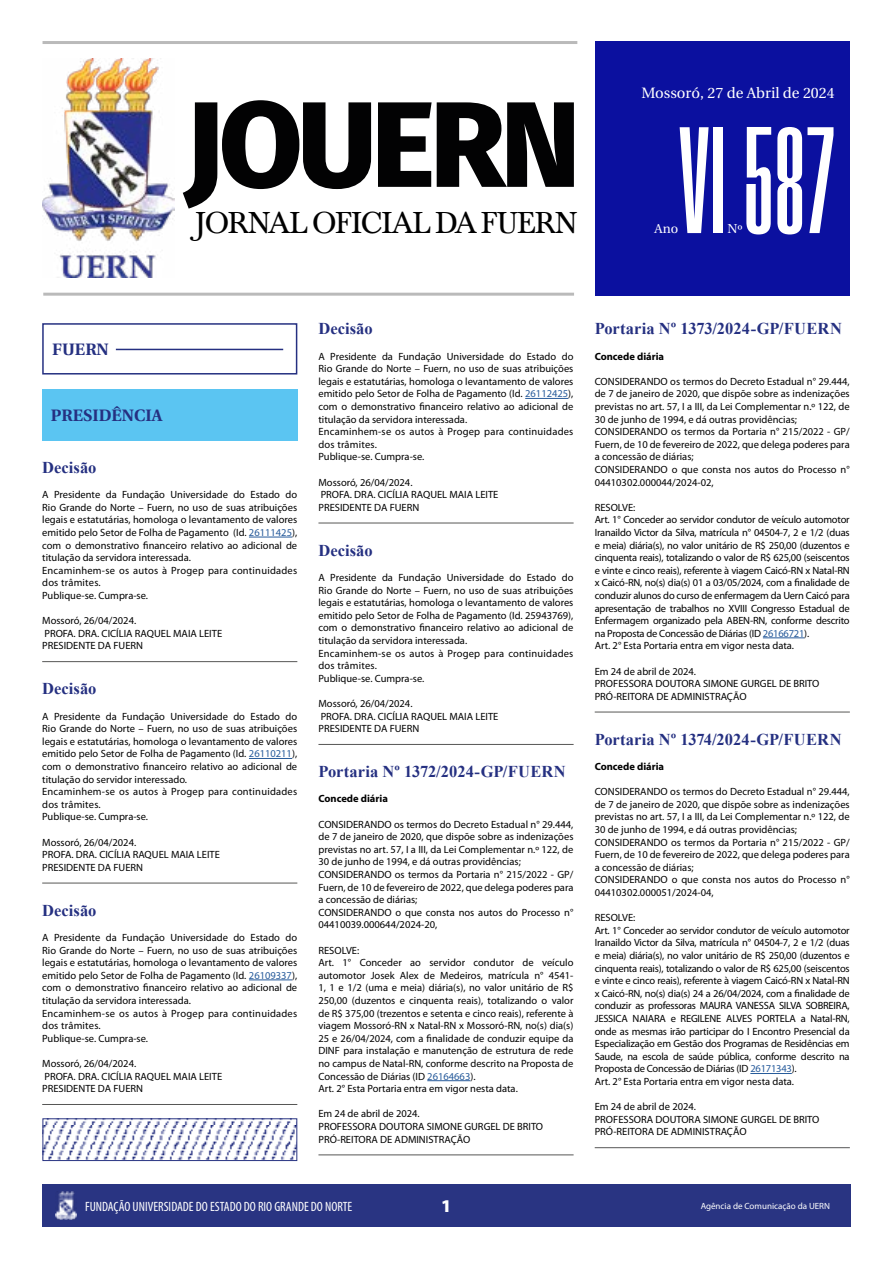
<style>
.page{position:relative;width:893px;height:1263px;background:#fff}
.page>*{position:absolute;margin:0;border:0;box-sizing:border-box;transform-origin:0 0}
.t1{font:129.15px "Droid";color:#fff}
.t2{font:800 121.5px "Fira Sans";letter-spacing:-.04em;color:#020203}
.t3{font:31.5px "Baskervald ADF Std";letter-spacing:-.02em;color:#000}
.t4{font:900 18px "Myriad Pro";color:#fff}
.t5{font:700 16.5px "Times New Roman";color:#253081}
.t6{font:700 16.5px "Heuristica";color:#253081}
.t7{font:15px "Heuristica";color:#fff}
.t8{font:condensed 13.5px "Myriad Pro";color:#fff}
.t9{font:12.9px "Heuristica";color:#fff}
.t10{font:10.5px/12.6px "Myriad Pro";color:#000}
.t11{font:10.5px/12.6px "Myriad Pro";letter-spacing:-.02em;color:#000}
.t12{font:700 10.5px "Myriad Pro";color:#000}
.t13{font:9px "Myriad Pro";color:#fff}
.s1{color:#275b9b}
</style>
<div class="page">
<div style="left:43px;top:1184px;width:808px;height:43px;background:#293482"></div>
<img style="left:55px;top:1191px;width:21px;height:29px">
<hr style="left:43px;top:41px;width:534px;height:3px;background:#878787">
<hr style="left:43px;top:293px;width:531px;height:3px;background:#878787">
<div style="left:595px;top:41px;width:255px;height:255px;background:#0b109f"></div>
<img style="left:43px;top:59px;width:131px;height:219px">
<hr style="left:249px;top:537px;width:43px;height:1px;background:#275b9b">
<hr style="left:249px;top:758px;width:43px;height:1px;background:#275b9b">
<hr style="left:249px;top:980px;width:43px;height:1px;background:#275b9b">
<div style="left:42px;top:323px;width:255px;height:51px;border:2px solid #253081"></div>
<hr style="left:117px;top:349px;width:165px;height:1px;background:#253081">
<div style="left:42px;top:389px;width:255px;height:52px;background:#5bc5f2"></div>
<hr style="left:42px;top:661px;width:255px;height:1px;background:#575756">
<hr style="left:42px;top:883px;width:255px;height:1px;background:#575756">
<hr style="left:42px;top:1104px;width:255px;height:1px;background:#575756">
<hr style="left:525px;top:398px;width:43px;height:1px;background:#275b9b">
<hr style="left:427px;top:1080px;width:43px;height:1px;background:#275b9b">
<hr style="left:318px;top:523px;width:256px;height:1px;background:#575756">
<hr style="left:318px;top:744px;width:256px;height:1px;background:#575756">
<hr style="left:318px;top:1154px;width:256px;height:1px;background:#575756">
<hr style="left:763px;top:638px;width:41px;height:1px;background:#275b9b">
<hr style="left:750px;top:1073px;width:42px;height:1px;background:#275b9b">
<hr style="left:595px;top:712px;width:255px;height:1px;background:#575756">
<hr style="left:595px;top:1147px;width:255px;height:1px;background:#575756">
<img style="left:45px;top:1120px;width:250px;height:39px">
<div style="left:43px;top:1118px;width:254px;height:43px;border:1px solid #293482"></div>
<h2 class="t2" style="left:185px;top:39px;width:397px">JOUERN</h2>
<h3 class="t3" style="left:196px;top:205px;width:383px">JORNAL OFICIAL DA FUERN</h3>
<h3 class="t7" style="left:641px;top:81px;width:195px">Mossoró, 27 de Abril de 2024</h3>
<h1 class="t1" style="left:678px;top:106px;width:158px">Vi587</h1>
<p class="t9" style="left:654px;top:219px;width:25px">Ano</p>
<p class="t9" style="left:727px;top:219px;width:17px">Nº</p>
<h3 class="t6" style="left:52px;top:336px;width:58px">FUERN</h3>
<h3 class="t6" style="left:51px;top:402px;width:113px">PRESIDÊNCIA</h3>
<h3 class="t5" style="left:42px;top:455px;width:56px">Decisão</h3>
<p class="t10" style="left:42px;top:488px;width:257px">A Presidente da Fundação Universidade do Estado do Rio Grande do Norte – Fuern, no uso de suas atribuições legais e estatutárias, homologa o levantamento de valores emitido pelo Setor de Folha de Pagamento (Id. <span class="s1">26111425</span>), com o demonstrativo financeiro relativo ao adicional de titulação da servidora interessada.<br>Encaminhem-se os autos à Progep para continuidades dos trâmites.<br>Publique-se. Cumpra-se.</p>
<p class="t10" style="left:42px;top:614px;width:181px">Mossoró, 26/04/2024.<br>PROFA. DRA. CICÍLIA RAQUEL MAIA LEITE<br>PRESIDENTE DA FUERN</p>
<h3 class="t5" style="left:42px;top:677px;width:56px">Decisão</h3>
<p class="t10" style="left:42px;top:710px;width:256px">A Presidente da Fundação Universidade do Estado do Rio Grande do Norte – Fuern, no uso de suas atribuições legais e estatutárias, homologa o levantamento de valores emitido pelo Setor de Folha de Pagamento (Id. <span class="s1">26110211</span>), com o demonstrativo financeiro relativo ao adicional de titulação do servidor interessado.<br>Encaminhem-se os autos à Progep para continuidades dos trâmites.<br>Publique-se. Cumpra-se.</p>
<p class="t10" style="left:42px;top:836px;width:179px">Mossoró, 26/04/2024.<br>PROFA. DRA. CICÍLIA RAQUEL MAIA LEITE<br>PRESIDENTE DA FUERN</p>
<h3 class="t5" style="left:42px;top:898px;width:56px">Decisão</h3>
<p class="t10" style="left:42px;top:931px;width:256px">A Presidente da Fundação Universidade do Estado do Rio Grande do Norte – Fuern, no uso de suas atribuições legais e estatutárias, homologa o levantamento de valores emitido pelo Setor de Folha de Pagamento (Id. <span class="s1">26109337</span>), com o demonstrativo financeiro relativo ao adicional de titulação da servidora interessada.<br>Encaminhem-se os autos à Progep para continuidades dos trâmites.<br>Publique-se. Cumpra-se.</p>
<p class="t10" style="left:42px;top:1057px;width:181px">Mossoró, 26/04/2024.<br>PROFA. DRA. CICÍLIA RAQUEL MAIA LEITE<br>PRESIDENTE DA FUERN</p>
<h3 class="t5" style="left:318px;top:317px;width:56px">Decisão</h3>
<p class="t10" style="left:318px;top:350px;width:256px">A Presidente da Fundação Universidade do Estado do Rio Grande do Norte – Fuern, no uso de suas atribuições legais e estatutárias, homologa o levantamento de valores emitido pelo Setor de Folha de Pagamento (Id. <span class="s1">26112425</span>), com o demonstrativo financeiro relativo ao adicional de titulação da servidora interessada.<br>Encaminhem-se os autos à Progep para continuidades dos trâmites.<br>Publique-se. Cumpra-se.</p>
<p class="t10" style="left:318px;top:476px;width:181px">Mossoró, 26/04/2024.<br>PROFA. DRA. CICÍLIA RAQUEL MAIA LEITE<br>PRESIDENTE DA FUERN</p>
<h3 class="t5" style="left:318px;top:538px;width:56px">Decisão</h3>
<p class="t10" style="left:318px;top:571px;width:256px">A Presidente da Fundação Universidade do Estado do Rio Grande do Norte – Fuern, no uso de suas atribuições legais e estatutárias, homologa o levantamento de valores emitido pelo Setor de Folha de Pagamento (Id. 25943769), com o demonstrativo financeiro relativo ao adicional de titulação da servidora interessada.<br>Encaminhem-se os autos à Progep para continuidades dos trâmites.<br>Publique-se. Cumpra-se.</p>
<p class="t10" style="left:318px;top:697px;width:181px">Mossoró, 26/04/2024.<br>PROFA. DRA. CICÍLIA RAQUEL MAIA LEITE<br>PRESIDENTE DA FUERN</p>
<h3 class="t5" style="left:318px;top:760px;width:249px">Portaria Nº 1372/2024-GP/FUERN</h3>
<p class="t12" style="left:318px;top:792px;width:71px">Concede diária</p>
<p class="t10" style="left:318px;top:818px;width:257px">CONSIDERANDO os termos do Decreto Estadual n° 29.444, de 7 de janeiro de 2020, que dispõe sobre as indenizações previstas no art. 57, I a III, da Lei Complementar n.º 122, de 30 de junho de 1994, e dá outras providências; CONSIDERANDO os termos da Portaria n° 215/2022 - GP/ Fuern, de 10 de fevereiro de 2022, que delega poderes para a concessão de diárias;<br>CONSIDERANDO o que consta nos autos do Processo n° 04410039.000644/2024-20,</p>
<p class="t10" style="left:318px;top:944px;width:257px">RESOLVE:<br>Art. 1° Conceder ao servidor condutor de veículo automotor Josek Alex de Medeiros, matrícula n° 4541- 1, 1 e 1/2 (uma e meia) diária(s), no valor unitário de R$ 250,00 (duzentos e cinquenta reais), totalizando o valor de R$ 375,00 (trezentos e setenta e cinco reais), referente à viagem Mossoró-RN x Natal-RN x Mossoró-RN, no(s) dia(s)<br>25 e 26/04/2024, com a finalidade de conduzir equipe da DINF para instalação e manutenção de estrutura de rede no campus de Natal-RN, conforme descrito na Proposta de Concessão de Diárias (ID <span class="s1">26164663</span>).<br>Art. 2° Esta Portaria entra em vigor nesta data.</p>
<p class="t10" style="left:318px;top:1107px;width:226px">Em 24 de abril de 2024.<br>PROFESSORA DOUTORA SIMONE GURGEL DE BRITO<br>PRÓ-REITORA DE ADMINISTRAÇÃO</p>
<h3 class="t5" style="left:595px;top:317px;width:249px">Portaria Nº 1373/2024-GP/FUERN</h3>
<p class="t12" style="left:595px;top:349px;width:71px">Concede diária</p>
<p class="t10" style="left:595px;top:375px;width:257px">CONSIDERANDO os termos do Decreto Estadual n° 29.444, de 7 de janeiro de 2020, que dispõe sobre as indenizações previstas no art. 57, I a III, da Lei Complementar n.º 122, de 30 de junho de 1994, e dá outras providências; CONSIDERANDO os termos da Portaria n° 215/2022 - GP/ Fuern, de 10 de fevereiro de 2022, que delega poderes para a concessão de diárias;<br>CONSIDERANDO o que consta nos autos do Processo n° 04410302.000044/2024-02,</p>
<p class="t11" style="left:595px;top:501px;width:257px">RESOLVE:<br>Art. 1° Conceder ao servidor condutor de veículo automotor Iranaildo Victor da Silva, matrícula n° 04504-7, 2 e 1/2 (duas e meia) diária(s), no valor unitário de R$ 250,00 (duzentos e cinquenta reais), totalizando o valor de R$ 625,00 (seiscentos e vinte e cinco reais), referente à viagem Caicó-RN x Natal-RN x Caicó-RN, no(s) dia(s) 01 a 03/05/2024, com a finalidade de conduzir alunos do curso de enfermagem da Uern Caicó para apresentação de trabalhos no XVIII Congresso Estadual de Enfermagem organizado pela ABEN-RN, conforme descrito na Proposta de Concessão de Diárias (ID <span class="s1">26166721</span>).<br>Art. 2° Esta Portaria entra em vigor nesta data.</p>
<p class="t10" style="left:595px;top:665px;width:226px">Em 24 de abril de 2024.<br>PROFESSORA DOUTORA SIMONE GURGEL DE BRITO<br>PRÓ-REITORA DE ADMINISTRAÇÃO</p>
<h3 class="t5" style="left:595px;top:727px;width:248px">Portaria Nº 1374/2024-GP/FUERN</h3>
<p class="t12" style="left:595px;top:760px;width:71px">Concede diária</p>
<p class="t10" style="left:595px;top:785px;width:257px">CONSIDERANDO os termos do Decreto Estadual n° 29.444, de 7 de janeiro de 2020, que dispõe sobre as indenizações previstas no art. 57, I a III, da Lei Complementar n.º 122, de 30 de junho de 1994, e dá outras providências; CONSIDERANDO os termos da Portaria n° 215/2022 - GP/ Fuern, de 10 de fevereiro de 2022, que delega poderes para a concessão de diárias;<br>CONSIDERANDO o que consta nos autos do Processo n° 04410302.000051/2024-04,</p>
<p class="t11" style="left:595px;top:911px;width:257px">RESOLVE:<br>Art. 1° Conceder ao servidor condutor de veículo automotor Iranaildo Victor da Silva, matrícula n° 04504-7, 2 e 1/2 (duas e meia) diária(s), no valor unitário de R$ 250,00 (duzentos e cinquenta reais), totalizando o valor de R$ 625,00 (seiscentos e vinte e cinco reais), referente à viagem Caicó-RN x Natal-RN x Caicó-RN, no(s) dia(s) 24 a 26/04/2024, com a finalidade de conduzir as professoras MAURA VANESSA SILVA SOBREIRA, JESSICA NAIARA e REGILENE ALVES PORTELA a Natal-RN, onde as mesmas irão participar do I Encontro Presencial da Especialização em Gestão dos Programas de Residências em Saude, na escola de saúde pública, conforme descrito na Proposta de Concessão de Diárias (ID <span class="s1">26171343</span>).<br>Art. 2° Esta Portaria entra em vigor nesta data.</p>
<p class="t10" style="left:595px;top:1100px;width:226px">Em 24 de abril de 2024.<br>PROFESSORA DOUTORA SIMONE GURGEL DE BRITO<br>PRÓ-REITORA DE ADMINISTRAÇÃO</p>
<p class="t8" style="left:85px;top:1198px;width:269px">FUNDAÇÃO UNIVERSIDADE DO ESTADO DO RIO GRANDE DO NORTE</p>
<h3 class="t4" style="left:441px;top:1194px;width:12px">1</h3>
<p class="t13" style="left:701px;top:1200px;width:131px">Agência de Comunicação da UERN</p>
</div>
